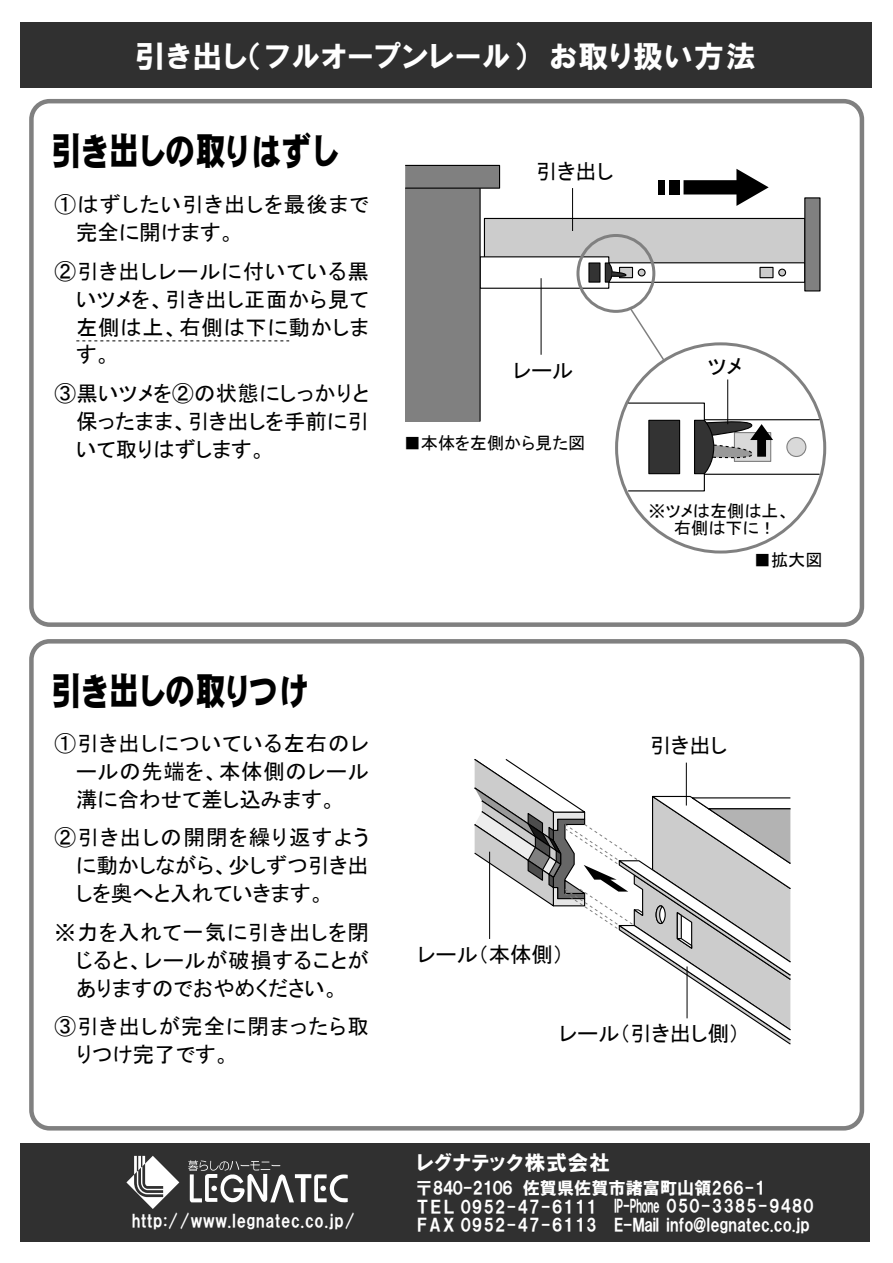
<style>
.page{position:relative;width:893px;height:1263px;background:#fff}
.page>*{position:absolute;margin:0;border:0;box-sizing:border-box;transform-origin:0 0}
.t1{font:37.5px "DHP Gothic EB";color:#000;scale:.8 1}
.t2{font:30px "HGP Soei Kakugothic UB";letter-spacing:.05em;color:#fff}
.t3{font:21.45px/27.9px "MSP Gothic";letter-spacing:.02em;color:#000;text-align:justify}
.t4{font:21.45px/27.9px "MSP Gothic";letter-spacing:.055em;color:#000}
.t5{font:21.45px/27.9px "MSP Gothic";letter-spacing:.05em;color:#000}
.t6{font:21.45px "MSP Gothic";color:#000}
.t7{font:20.55px "HGP Soei Kakugothic UB";letter-spacing:.05em;color:#fff}
.t8{font:17.1px/18.6px "HGP Soei Kakugothic UB";color:#fff}
.t9{font:17.1px "HGP Soei Kakugothic UB";color:#fff;scale:1.11 1}
.t10{font:17.1px/17.1px "MSP Gothic";color:#000}
.t11{font:17.1px "HGP Soei Kakugothic UB";letter-spacing:.035em;color:#fff}
</style>
<div class="page">
<div style="left:20px;top:22px;width:852px;height:66px;background:#303030"></div>
<div style="left:20px;top:1144px;width:849px;height:98px;background:#303030"></div>
<svg style="left:126px;top:1156px;width:53px;height:53px"></svg>
<svg style="left:188px;top:1160px;width:160px;height:42px"></svg>
<div style="left:484px;top:218px;width:321px;height:58px;background:#ccc;border:1px solid #000"></div>
<div style="left:608px;top:262px;width:197px;height:21px;background:#fff;border:1px solid #000"></div>
<div style="left:479px;top:256px;width:130px;height:33px;background:#fff;border:1px solid #000"></div>
<div style="left:804px;top:197px;width:16px;height:94px;background:#808080;border:1px solid #000"></div>
<div style="left:405px;top:188px;width:75px;height:233px;background:#808080"></div>
<div style="left:405px;top:165px;width:95px;height:24px;background:#808080;border:1px solid #000"></div>
<hr style="left:479px;top:188px;width:2px;height:233px;background:#000">
<div style="left:588px;top:262px;width:12px;height:21px;background:#333;border:1px solid #000"></div>
<div style="left:619px;top:267px;width:14px;height:11px;background:#ccc;border:1px solid #000"></div>
<div style="left:638px;top:269px;width:8px;height:7px;background:#ccc;border:1px solid #000;border-radius:50%"></div>
<div style="left:759px;top:267px;width:14px;height:11px;background:#ccc;border:1px solid #000"></div>
<div style="left:778px;top:269px;width:8px;height:7px;background:#ccc;border:1px solid #000;border-radius:50%"></div>
<svg style="left:604px;top:262px;width:23px;height:21px"></svg>
<div style="left:615px;top:342px;width:211px;height:211px;background:#fff;border:3px solid #808080;border-radius:50%"></div>
<div style="left:576px;top:234px;width:79px;height:79px;border:3px solid #808080;border-radius:50%"></div>
<div style="left:29px;top:99px;width:835px;height:528px;border:4px solid #808080;border-radius:18px"></div>
<div style="left:29px;top:639px;width:835px;height:491px;border:4px solid #808080;border-radius:18px"></div>
<div style="left:704px;top:419px;width:116px;height:56px;background:#fff;border:1px solid #000"></div>
<div style="left:628px;top:402px;width:77px;height:89px;background:#fff"></div>
<div style="left:648px;top:420px;width:32px;height:54px;background:#333;border:1px solid #000"></div>
<div style="left:786px;top:437px;width:20px;height:20px;background:#d9d9d9;border:1px solid #808080;border-radius:50%"></div>
<svg style="left:628px;top:306px;width:38px;height:57px"></svg>
<svg style="left:694px;top:419px;width:79px;height:56px"></svg>
<svg style="left:683px;top:169px;width:86px;height:37px"></svg>
<div style="left:669px;top:180px;width:10px;height:14px;background:#000"></div>
<div style="left:658px;top:180px;width:7px;height:14px;background:#000"></div>
<hr style="left:727px;top:379px;width:1px;height:45px;background:#000">
<hr style="left:572px;top:188px;width:1px;height:43px;background:#000">
<hr style="left:541px;top:278px;width:1px;height:77px;background:#000">
<svg style="left:474px;top:759px;width:317px;height:286px"></svg>
<hr style="left:687px;top:966px;width:1px;height:52px;background:#000">
<hr style="left:489px;top:852px;width:1px;height:87px;background:#000">
<hr style="left:686px;top:763px;width:1px;height:42px;background:#000">
<svg style="left:76px;top:340px;width:213px;height:1px"></svg>
<h2 class="t2" style="left:135px;top:41px;width:622px">引き出し（フルオープンレール） お取り扱い方法</h2>
<h1 class="t1" style="left:51px;top:132px;width:360px">引き出しの取りはずし</h1>
<p class="t4" style="left:76px;top:191px;width:294px;text-indent:-21px">①はずしたい引き出しを最後まで完全に開けます。</p>
<p class="t3" style="left:76px;top:257px;width:294px;text-indent:-21px">②引き出しレールに付いている黒いツメを、引き出し正面から見て左側は上、右側は下に動かします。</p>
<p class="t3" style="left:76px;top:379px;width:294px;text-indent:-21px">③黒いツメを②の状態にしっかりと保ったまま、引き出しを手前に引いて取りはずします。</p>
<p class="t3" style="left:536px;top:157px;width:79px">引き出し</p>
<p class="t3" style="left:513px;top:356px;width:62px">レール</p>
<p class="t10" style="left:404px;top:434px;width:183px">■本体を左側から見た図</p>
<p class="t3" style="left:708px;top:353px;width:35px">ツメ</p>
<p class="t10" style="left:674px;top:502px;width:118px;text-indent:-25px">※ツメは左側は上、右側は下に！</p>
<p class="t10" style="left:754px;top:551px;width:70px">■拡大図</p>
<h1 class="t1" style="left:51px;top:672px;width:325px">引き出しの取りつけ</h1>
<p class="t3" style="left:76px;top:729px;width:294px;text-indent:-21px">①引き出しについている左右のレールの先端を、本体側のレール溝に合わせて差し込みます。</p>
<p class="t3" style="left:76px;top:824px;width:294px;text-indent:-21px">②引き出しの開閉を繰り返すように動かしながら、少しずつ引き出しを奥へと入れていきます。</p>
<p class="t3" style="left:76px;top:918px;width:294px;text-indent:-21px">※力を入れて一気に引き出しを閉じると、レールが破損することがありますのでおやめください。</p>
<p class="t5" style="left:76px;top:1012px;width:294px;text-indent:-21px">③引き出しが完全に閉まったら取りつけ完了です。</p>
<p class="t3" style="left:418px;top:940px;width:148px">レール（本体側）</p>
<p class="t3" style="left:650px;top:732px;width:79px">引き出し</p>
<p class="t6" style="left:559px;top:1023px;width:182px">レール（引き出し側）</p>
<p class="t7" style="left:417px;top:1153px;width:195px">レグナテック株式会社</p>
<p class="t8" style="left:415px;top:1178px;width:400px">〒840-2106 佐賀県佐賀市諸富町山領266-1<br>TEL 0952-47-6111 IP-Phone 050-3385-9480</p>
<p class="t11" style="left:132px;top:1212px;width:225px">http://www.legnatec.co.jp/</p>
<p class="t9" style="left:417px;top:1216px;width:355px">FAX 0952-47-6113 E-Mail info@legnatec.co.jp</p>
</div>
